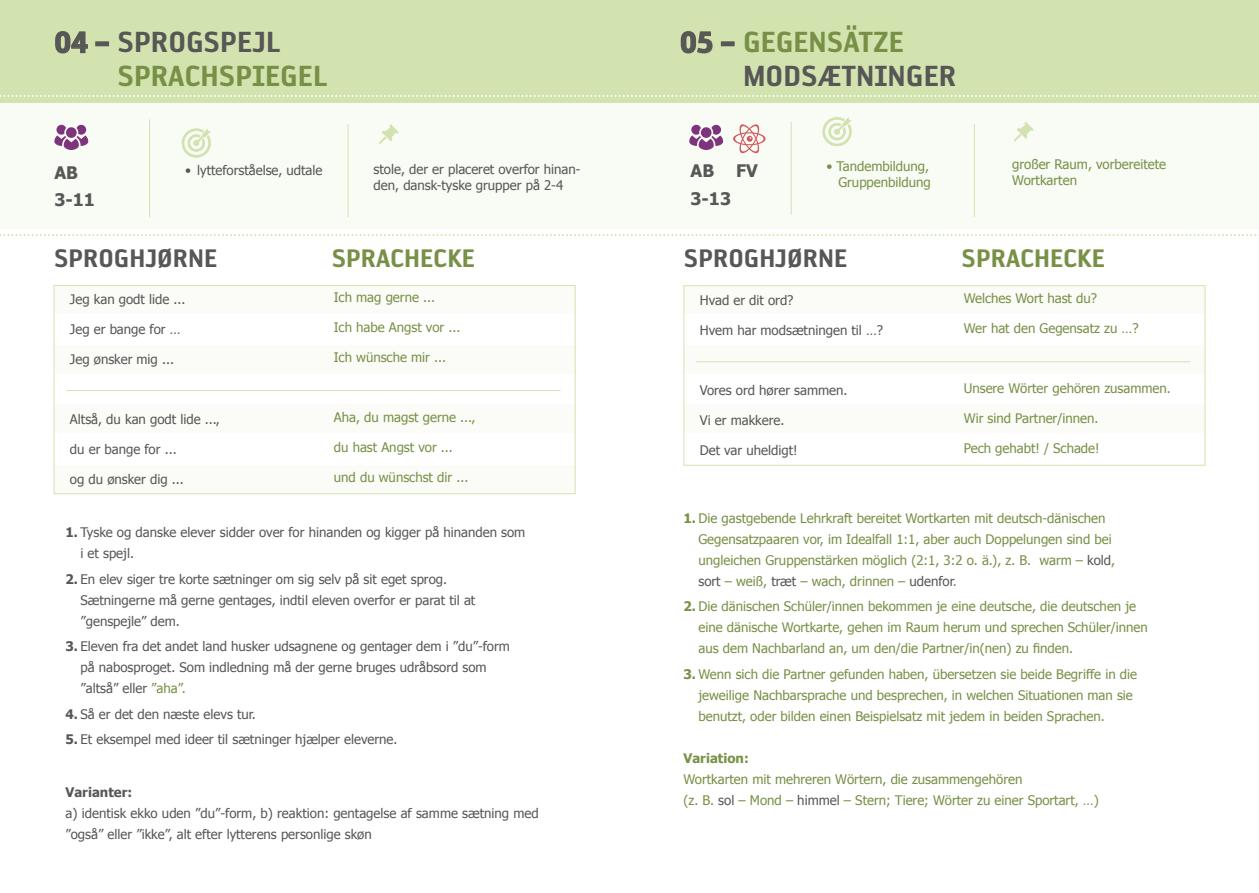
<style>
.page{position:relative;width:1259px;height:893px;background:#fff}
.page>*{position:absolute;margin:0;border:0;box-sizing:border-box;transform-origin:0 0}
.t1{font:33.45px/33.5px "Reykjavik One C Gauge";color:#575756}
.t2{font:33.45px "Reykjavik One C Gauge";color:#789046}
.t3{font:29.1px "Reykjavik One C Gauge";color:#575756}
.t4{font:29.1px "Reykjavik One C Gauge";color:#789046}
.t5{font:700 17.25px "Tahoma";color:#575756}
.t6{font:13.2px/21px "Tahoma";color:#789046}
.t7{font:13.2px/21px "Tahoma";color:#575756}
.t8{font:700 13.2px "Tahoma";color:#575756}
.t9{font:700 13.2px "Tahoma";color:#789046}
.s1{color:#789046}
.s2{font-weight:700}
.s3{color:#575756}
</style>
<div class="page">
<div style="left:54px;top:345px;width:521px;height:29px;background:#fbfcf8"></div>
<div style="left:54px;top:285px;width:521px;height:29px;background:#fbfcf8"></div>
<div style="left:54px;top:405px;width:521px;height:28px;background:#fbfcf8"></div>
<div style="left:54px;top:465px;width:521px;height:28px;background:#fbfcf8"></div>
<hr style="left:66px;top:390px;width:494px;height:1px;background:#d2e3b0">
<div style="left:54px;top:285px;width:521px;height:209px;border:1px solid #d2e3b0"></div>
<div style="left:684px;top:346px;width:521px;height:28px;background:#fbfcf8"></div>
<div style="left:684px;top:285px;width:521px;height:29px;background:#fbfcf8"></div>
<div style="left:684px;top:405px;width:521px;height:28px;background:#fbfcf8"></div>
<hr style="left:696px;top:361px;width:494px;height:1px;background:#d2e3b0">
<div style="left:683px;top:285px;width:522px;height:181px;border:1px solid #d2e3b0"></div>
<div style="left:0;top:102px;width:1259px;height:127px;background:#f9fbf5"></div>
<div style="left:0;top:0;width:1259px;height:102px;background:#d2e3b0"></div>
<svg style="left:0;top:95px;width:1259px;height:2px"></svg>
<hr style="left:149px;top:119px;width:1px;height:98px;background:#d2e3b0">
<svg style="left:55px;top:31px;width:33px;height:23px"></svg>
<div style="left:95px;top:41px;width:14px;height:5px;border:2px solid #575756"></div>
<svg style="left:181px;top:128px;width:30px;height:30px"></svg>
<svg style="left:379px;top:124px;width:19px;height:20px"></svg>
<hr style="left:348px;top:124px;width:1px;height:93px;background:#d2e3b0">
<svg style="left:680px;top:31px;width:33px;height:23px"></svg>
<div style="left:721px;top:41px;width:13px;height:5px;border:2px solid #575756"></div>
<svg style="left:1014px;top:122px;width:19px;height:20px"></svg>
<svg style="left:689px;top:125px;width:34px;height:25px"></svg>
<div style="left:701px;top:127px;width:10px;height:11px;background:#7e347c;border-radius:50%"></div>
<svg style="left:822px;top:117px;width:30px;height:30px"></svg>
<hr style="left:791px;top:122px;width:1px;height:93px;background:#d2e3b0">
<hr style="left:974px;top:124px;width:1px;height:93px;background:#d2e3b0">
<svg style="left:0;top:234px;width:1259px;height:2px"></svg>
<svg style="left:54px;top:125px;width:34px;height:25px"></svg>
<div style="left:66px;top:127px;width:11px;height:11px;background:#7e347c;border-radius:50%"></div>
<svg style="left:733px;top:124px;width:32px;height:30px"></svg>
<h1 class="t1" style="left:54px;top:26px;width:227px">04 – SPROGSPEJL</h1>
<h1 class="t2" style="left:117px;top:58px;width:211px">SPRACHSPIEGEL</h1>
<h1 class="t1" style="left:743px;top:26px;width:215px;text-indent:-63px">05 – <span class="s1">GEGENSÄTZE<br></span>MODSÆTNINGER</h1>
<h3 class="t5" style="left:54px;top:160px;width:25px">AB</h3>
<p class="t6" style="left:1012px;top:156px;width:155px;line-height:15.9px">großer Raum, vorbereitete<br>Wortkarten</p>
<p class="t6" style="left:826px;top:158px;width:106px;line-height:15.9px;text-align:right">• Tandembildung,<br>Gruppenbildung</p>
<p class="t7" style="left:185px;top:159px;width:139px">• lytteforståelse, udtale</p>
<p class="t7" style="left:373px;top:161px;width:209px;line-height:15.9px">stole, der er placeret overfor hinan&shy;den, dansk-tyske grupper på 2-4</p>
<h3 class="t5" style="left:690px;top:159px;width:25px">AB</h3>
<h3 class="t5" style="left:736px;top:159px;width:23px">FV</h3>
<h3 class="t5" style="left:690px;top:186px;width:42px">3-13</h3>
<h3 class="t5" style="left:54px;top:188px;width:42px">3-11</h3>
<h2 class="t3" style="left:54px;top:243px;width:165px">SPROGHJØRNE</h2>
<p class="t7" style="left:70px;top:288px;width:117px">Jeg kan godt lide ...</p>
<p class="t7" style="left:70px;top:318px;width:112px">Jeg er bange for …</p>
<p class="t7" style="left:70px;top:348px;width:106px">Jeg ønsker mig ...</p>
<p class="t7" style="left:70px;top:408px;width:151px">Altså, du kan godt lide ...,</p>
<p class="t7" style="left:70px;top:438px;width:108px">du er bange for ...</p>
<p class="t7" style="left:70px;top:468px;width:115px">og du ønsker dig ...</p>
<h2 class="t4" style="left:332px;top:243px;width:145px">SPRACHECKE</h2>
<p class="t6" style="left:334px;top:287px;width:103px">Ich mag gerne ...</p>
<p class="t6" style="left:334px;top:317px;width:128px">Ich habe Angst vor ...</p>
<p class="t6" style="left:334px;top:347px;width:114px">Ich wünsche mir ...</p>
<p class="t6" style="left:334px;top:407px;width:143px">Aha, du magst gerne ...,</p>
<p class="t6" style="left:334px;top:437px;width:121px">du hast Angst vor ...</p>
<p class="t6" style="left:334px;top:467px;width:136px">und du wünschst dir ...</p>
<p class="t7" style="left:80px;top:521px;width:446px;text-indent:-15px"><span class="s2">1.</span> Tyske og danske elever sidder over for hinanden og kigger på hinanden som i et spejl.</p>
<p class="t7" style="left:80px;top:568px;width:396px;text-indent:-15px"><span class="s2">2.</span> En elev siger tre korte sætninger om sig selv på sit eget sprog.<br>Sætningerne må gerne gentages, indtil eleven overfor er parat til at ”genspejle” dem.</p>
<p class="t7" style="left:80px;top:635px;width:431px;text-indent:-15px"><span class="s2">3.</span> Eleven fra det andet land husker udsagnene og gentager dem i ”du”-form på nabosproget. Som indledning må der gerne bruges udråbsord som ”altså” eller <span class="s1">”aha”.</span></p>
<p class="t7" style="left:65px;top:703px;width:192px"><span class="s2">4.</span> Så er det den næste elevs tur.</p>
<p class="t7" style="left:65px;top:728px;width:333px"><span class="s2">5.</span> Et eksempel med ideer til sætninger hjælper eleverne.</p>
<p class="t8" style="left:65px;top:783px;width:68px">Varianter:</p>
<p class="t7" style="left:65px;top:802px;width:475px">a) identisk ekko uden ”du”-form, b) reaktion: gentagelse af samme sætning med ”også” eller ”ikke”, alt efter lytterens personlige skøn</p>
<h2 class="t3" style="left:684px;top:243px;width:165px">SPROGHJØRNE</h2>
<h2 class="t4" style="left:961px;top:243px;width:145px">SPRACHECKE</h2>
<p class="t7" style="left:700px;top:289px;width:95px">Hvad er dit ord?</p>
<p class="t7" style="left:700px;top:319px;width:185px">Hvem har modsætningen til …?</p>
<p class="t6" style="left:963px;top:287px;width:135px">Welches Wort hast du?</p>
<p class="t6" style="left:963px;top:317px;width:176px">Wer hat den Gegensatz zu …?</p>
<p class="t7" style="left:700px;top:379px;width:149px">Vores ord hører sammen.</p>
<p class="t7" style="left:700px;top:409px;width:86px">Vi er makkere.</p>
<p class="t7" style="left:700px;top:439px;width:99px">Det var uheldigt!</p>
<p class="t6" style="left:963px;top:377px;width:209px">Unsere Wörter gehören zusammen.</p>
<p class="t6" style="left:963px;top:407px;width:136px">Wir sind Partner/innen.</p>
<p class="t6" style="left:963px;top:437px;width:137px">Pech gehabt! / Schade!</p>
<p class="t6" style="left:698px;top:507px;width:418px;text-indent:-15px"><span class="s2">1.</span> Die gastgebende Lehrkraft bereitet Wortkarten mit deutsch-dänischen Gegensatzpaaren vor, im Idealfall 1:1, aber auch Doppelungen sind bei ungleichen Gruppenstärken möglich (2:1, 3:2 o. ä.), z. B. warm – <span class="s3">kold</span>, <span class="s3">sort</span> – weiß, <span class="s3">træt</span> – wach, drinnen – <span class="s3">udenfor</span>.</p>
<p class="t6" style="left:698px;top:595px;width:451px;text-indent:-15px"><span class="s2">2.</span> Die dänischen Schüler/innen bekommen je eine deutsche, die deutschen je eine dänische Wortkarte, gehen im Raum herum und sprechen Schüler/innen aus dem Nachbarland an, um den/die Partner/in(nen) zu finden.</p>
<p class="t6" style="left:698px;top:663px;width:440px;text-indent:-15px"><span class="s2">3.</span> Wenn sich die Partner gefunden haben, übersetzen sie beide Begriffe in die jeweilige Nachbarsprache und besprechen, in welchen Situationen man sie benutzt, oder bilden einen Beispielsatz mit jedem in beiden Sprachen.</p>
<p class="t9" style="left:683px;top:748px;width:67px">Variation:</p>
<p class="t6" style="left:683px;top:768px;width:417px">Wortkarten mit mehreren Wörtern, die zusammengehören<br>(z. B. <span class="s3">sol</span> – Mond – <span class="s3">himmel</span> – Stern; Tiere; Wörter zu einer Sportart, …)</p>
</div>
